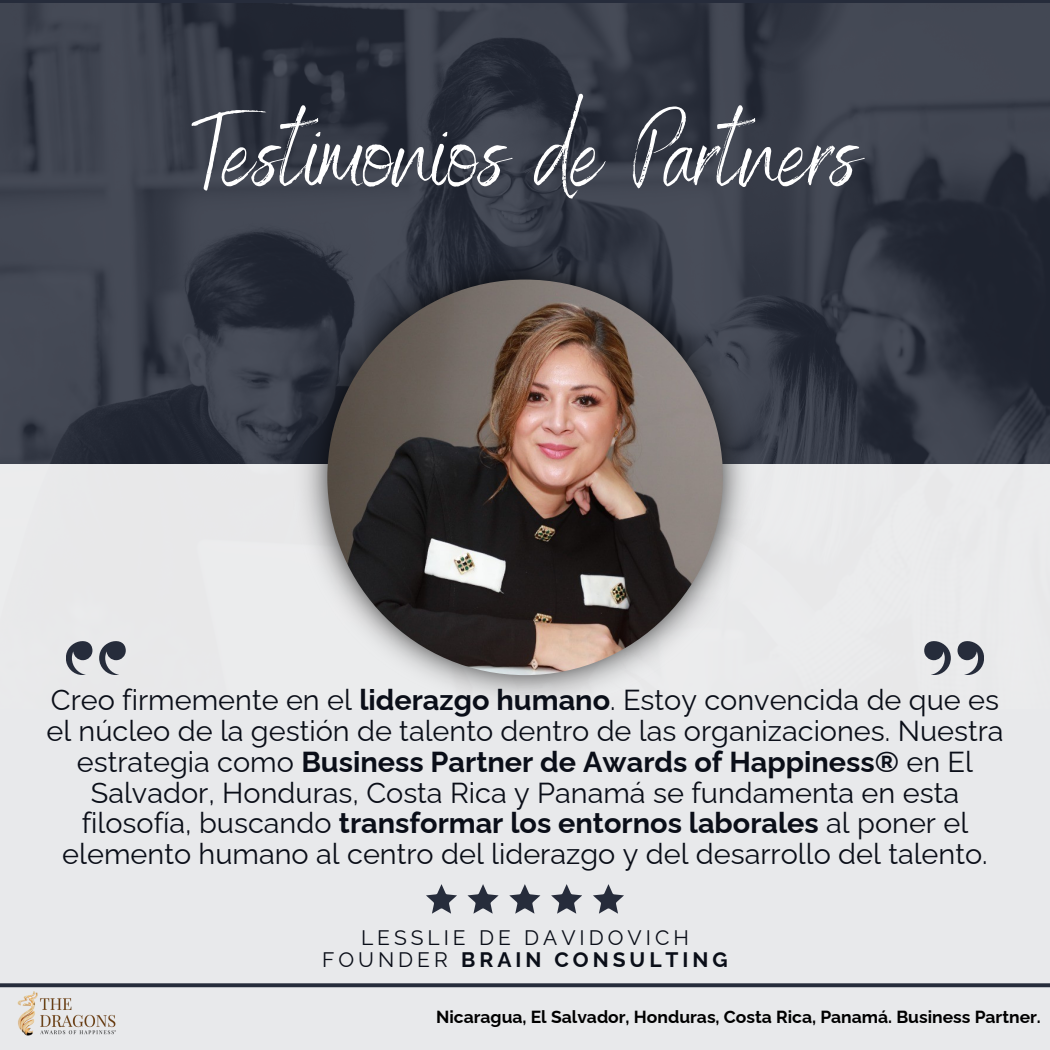
<style>
.page{position:relative;width:1050px;height:1050px;background:#fff}
.page>*{position:absolute;margin:0;border:0;box-sizing:border-box;transform-origin:0 0}
.t1{font:105px "Benedict";color:#fff}
.t2{font:28.88px/30.8px "Raleway";color:#0a0e18;text-align:center}
.t3{font:21px/22.3px "Raleway";letter-spacing:.19em;color:#0a0e18;text-align:center}
.t4{font:700 17.5px "Raleway";color:#000}
.s1{font-weight:700}
</style>
<div class="page">
<img style="left:0;top:4px;width:1050px;height:461px">
<div style="left:0;top:465px;width:1050px;height:585px;background:#e8e9eb"></div>
<img style="left:293px;top:246px;width:464px;height:453px">
<img style="left:327px;top:280px;width:396px;height:395px;border-radius:50%">
<svg style="left:426px;top:884px;width:31px;height:30px"></svg>
<svg style="left:468px;top:884px;width:30px;height:30px"></svg>
<svg style="left:509px;top:884px;width:31px;height:30px"></svg>
<svg style="left:551px;top:884px;width:31px;height:30px"></svg>
<svg style="left:593px;top:884px;width:31px;height:30px"></svg>
<svg style="left:924px;top:641px;width:60px;height:34px"></svg>
<svg style="left:66px;top:641px;width:60px;height:34px"></svg>
<svg style="left:0;top:983px;width:1050px;height:4px;background:#343a48"></svg>
<img style="left:17px;top:991px;width:99px;height:45px">
<p class="t1" style="left:192px;top:86px;width:668px">Testimonios de Partners</p>
<p class="t2" style="left:46px;top:685px;width:959px">Creo firmemente en el <span class="s1">liderazgo humano</span>. Estoy convencida de que es el núcleo de la gestión de talento dentro de las organizaciones. Nuestra estrategia como <span class="s1">Business Partner de Awards of Happiness®</span> en El Salvador, Honduras, Costa Rica y Panamá se fundamenta en esta filosofía, buscando <span class="s1">transformar los entornos laborales</span> al poner el elemento humano al centro del liderazgo y del desarrollo del talento.</p>
<p class="t3" style="left:322px;top:926px;width:407px">LESSLIE DE DAVIDOVICH<br>FOUNDER <span class="s1">BRAIN CONSULTING</span></p>
<p class="t4" style="left:436px;top:1007px;width:606px">Nicaragua, El Salvador, Honduras, Costa Rica, Panamá. Business Partner.</p>
</div>
